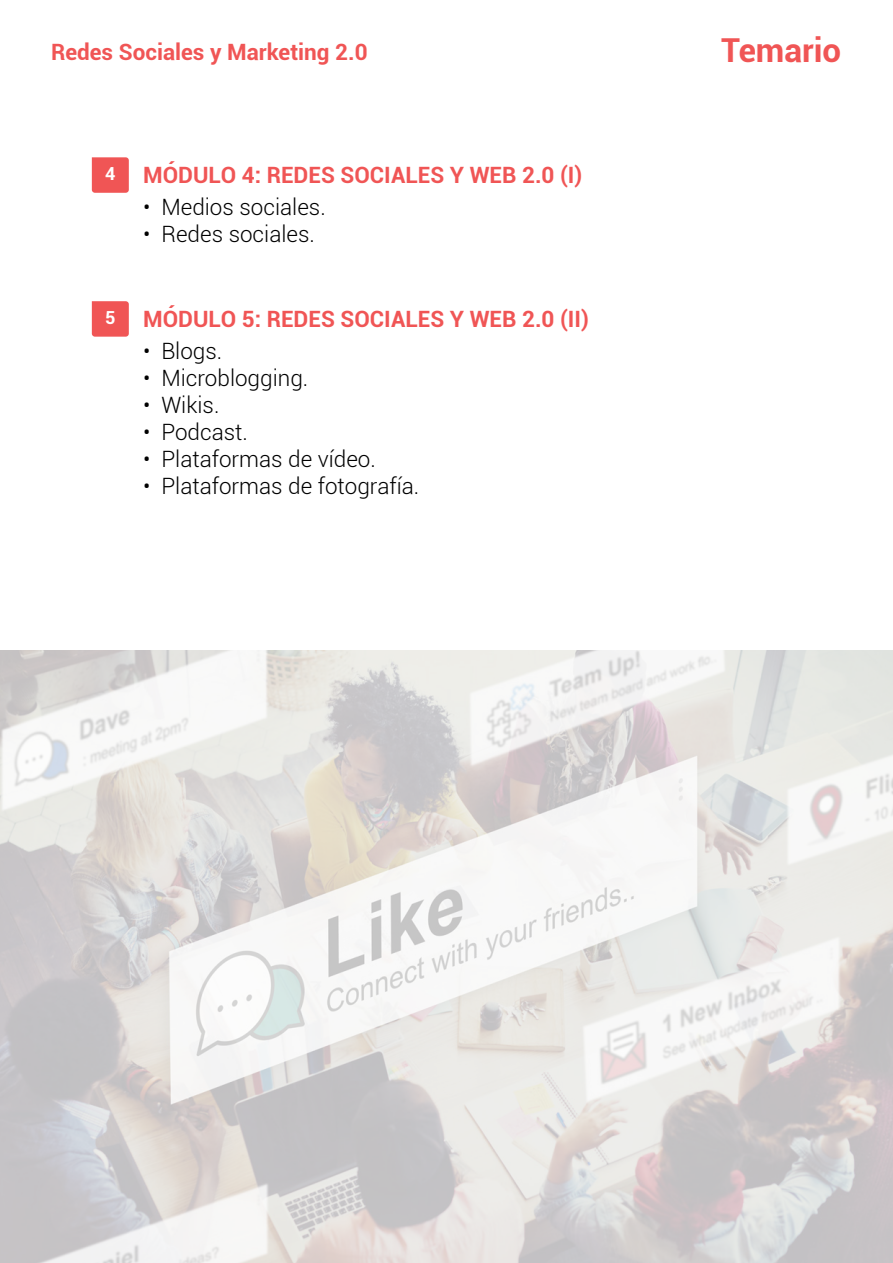
<style>
.page{position:relative;width:893px;height:1263px;background:#fff}
.page>*{position:absolute;margin:0;border:0;box-sizing:border-box;transform-origin:0 0}
.t1{font:700 33px "Roboto";color:#f05555}
.t2{font:300 22.5px "Roboto";color:#000}
.t3{font:700 22.5px "Roboto";color:#f05555}
.t4{font:700 18px "Roboto";color:#fff}
</style>
<div class="page">
<svg style="left:92px;top:157px;width:37px;height:36px"></svg>
<svg style="left:92px;top:301px;width:37px;height:36px"></svg>
<img style="left:0;top:651px;width:893px;height:612px">
<p class="t3" style="left:51px;top:36px;width:318px">Redes Sociales y Marketing 2.0</p>
<p class="t1" style="left:721px;top:27px;width:122px">Temario</p>
<p class="t4" style="left:105px;top:161px;width:12px">4</p>
<p class="t4" style="left:105px;top:305px;width:12px">5</p>
<p class="t3" style="left:143px;top:159px;width:441px">MÓDULO 4: REDES SOCIALES Y WEB 2.0 (I)</p>
<p class="t2" style="left:143px;top:191px;width:184px">• Medios sociales.</p>
<p class="t2" style="left:143px;top:218px;width:173px">• Redes sociales.</p>
<p class="t3" style="left:143px;top:303px;width:447px">MÓDULO 5: REDES SOCIALES Y WEB 2.0 (II)</p>
<p class="t2" style="left:143px;top:335px;width:81px">• Blogs.</p>
<p class="t2" style="left:143px;top:362px;width:167px">• Microblogging.</p>
<p class="t2" style="left:143px;top:389px;width:78px">• Wikis.</p>
<p class="t2" style="left:143px;top:416px;width:106px">• Podcast.</p>
<p class="t2" style="left:143px;top:443px;width:234px">• Plataformas de vídeo.</p>
<p class="t2" style="left:143px;top:470px;width:278px">• Plataformas de fotografía.</p>
</div>
